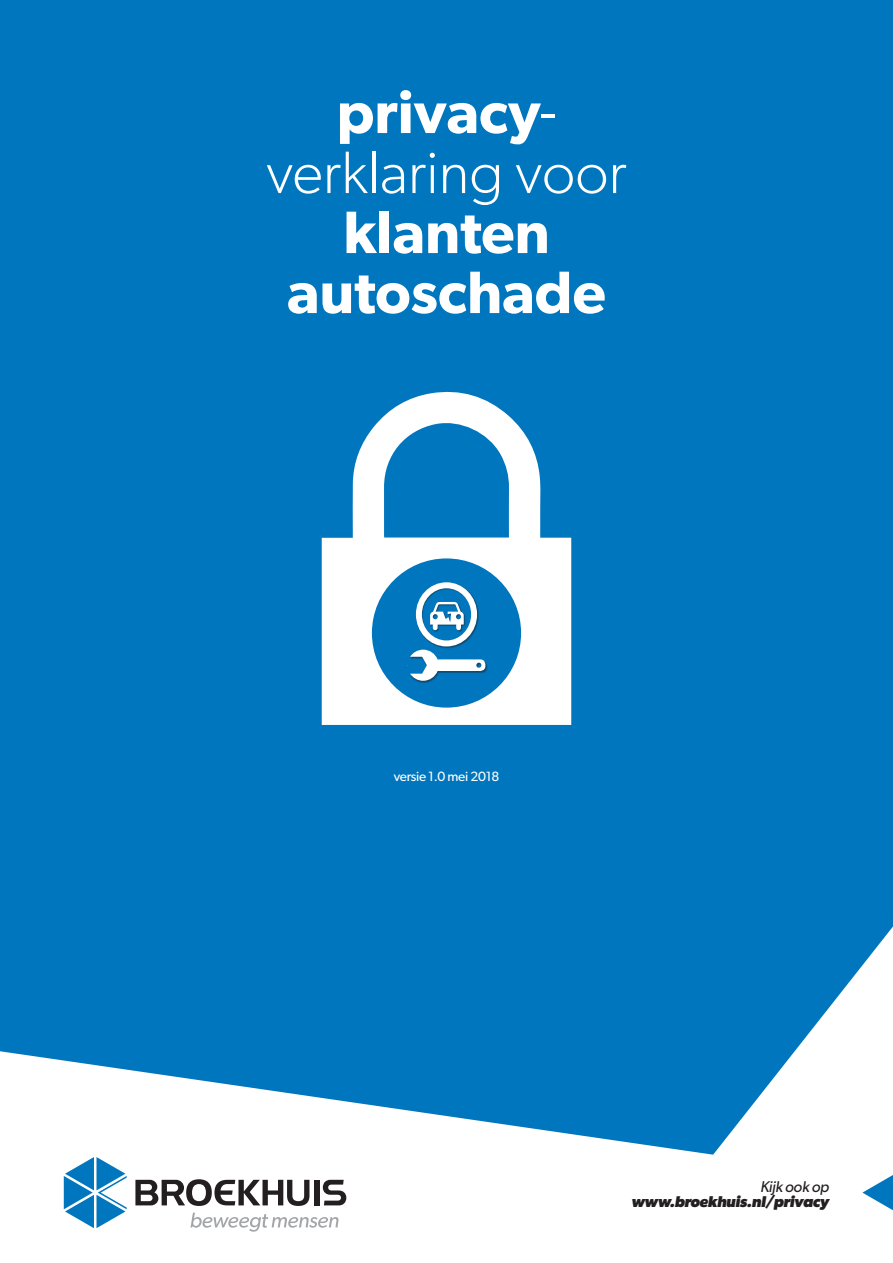
<style>
.page{position:relative;width:893px;height:1263px;background:#fff}
.page>*{position:absolute;margin:0;border:0;box-sizing:border-box;transform-origin:0 0}
.t1{font:300 60px/60px "Gibson";color:#fff;text-align:center}
.t2{font:600 60px/60px "Gibson";color:#fff;text-align:center}
.t3{font:italic 700 15.6px "Gibson";letter-spacing:-.02em;color:#231f20}
.t4{font:italic 15.6px "Gibson";letter-spacing:-.02em;color:#231f20}
.t5{font:13.5px "Gibson";letter-spacing:-.02em;color:#fff}
.s1{font-weight:600}
</style>
<div class="page">
<div style="left:0;top:0;width:893px;height:1155px;background:#0076be"></div>
<svg style="left:862px;top:1175px;width:31px;height:35px"></svg>
<svg style="left:190px;top:1212px;width:148px;height:20px"></svg>
<svg style="left:64px;top:1157px;width:63px;height:71px"></svg>
<div style="left:314px;top:1180px;width:6px;height:25px;background:#231f20"></div>
<svg style="left:135px;top:1179px;width:174px;height:27px"></svg>
<svg style="left:323px;top:1180px;width:23px;height:25px"></svg>
<svg style="left:322px;top:389px;width:249px;height:336px"></svg>
<div style="left:372px;top:558px;width:149px;height:150px;background:#0076be;border-radius:50%"></div>
<div style="left:408px;top:582px;width:79px;height:100px;background:#231f20;opacity:.5"></div>
<div style="left:416px;top:582px;width:61px;height:64px;border:6px solid #fff;border-radius:50%"></div>
<svg style="left:430px;top:602px;width:34px;height:28px"></svg>
<svg style="left:408px;top:650px;width:77px;height:31px"></svg>
<h1 class="t1" style="left:266px;top:82px;width:361px"><span class="s1">privacy&shy;</span>verklaring voor</h1>
<h1 class="t2" style="left:287px;top:201px;width:320px">klanten autoschade</h1>
<p class="t5" style="left:394px;top:768px;width:107px">versie 1.0 mei 2018</p>
<p class="t4" style="left:760px;top:1177px;width:70px">Kijk ook op</p>
<p class="t3" style="left:631px;top:1193px;width:199px">www.broekhuis.nl/privacy</p>
</div>
